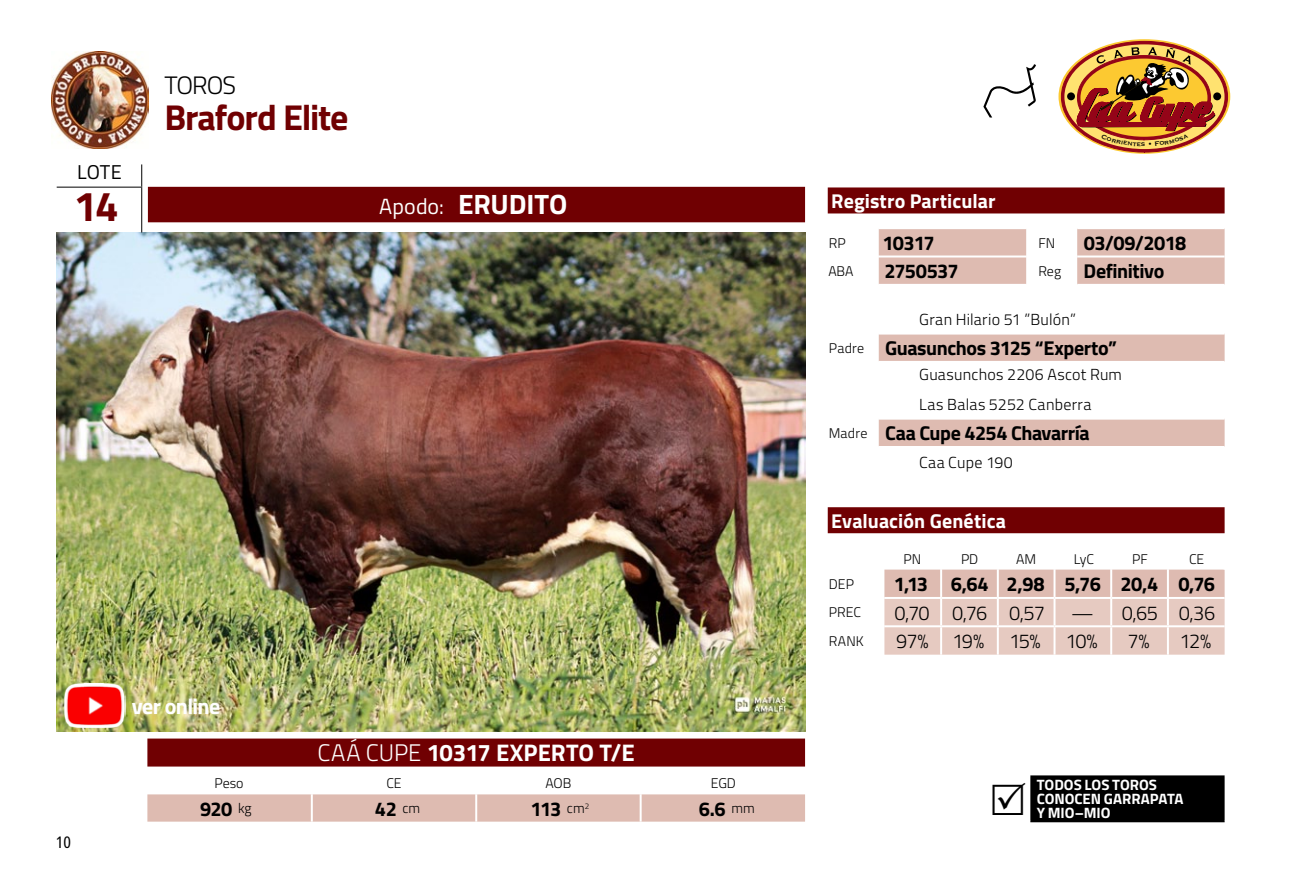
<style>
.page{position:relative;width:1304px;height:879px;background:#fff}
.page>*{position:absolute;margin:0;border:0;box-sizing:border-box;transform-origin:0 0}
.t1{font:700 42px "Titillium";color:#700002}
.t2{font:700 36px "Titillium";letter-spacing:-.03em;color:#700002}
.t3{font:700 28px "Titillium";letter-spacing:-.005em;color:#fff}
.t4{font:300 25.2px "Titillium";letter-spacing:-.04em;color:#000}
.t5{font:700 24px "Titillium";letter-spacing:-.005em;color:#fff}
.t6{font:700 22px "Titillium";letter-spacing:-.03em;color:#fff}
.t7{font:700 20px "Titillium";letter-spacing:-.025em;color:#000}
.t8{font:300 20px "Titillium";letter-spacing:-.045em;color:#000}
.t9{font:700 20px "Titillium";letter-spacing:.005em;color:#fff}
.t10{font:20px "Titillium";color:#000}
.t11{font:300 16px/30.2px "Titillium";letter-spacing:.015em;color:#000}
.t12{font:condensed 16px "Noto Sans";color:#000}
.t13{font:700 15px/14px "Titillium";letter-spacing:-.005em;color:#fff}
.t14{font:300 14px "Titillium";color:#000}
.s1{font-weight:400;font-size:22px}
.s2{font-weight:300;font-size:14px}
.s3{font-weight:300}
</style>
<div class="page">
<svg style="left:983px;top:64px;width:53px;height:53px"></svg>
<img style="left:51px;top:51px;width:97px;height:97px">
<img style="left:57px;top:232px;width:748px;height:499px">
<svg style="left:141px;top:164px;width:1px;height:23px"></svg>
<hr style="left:57px;top:187px;width:85px;height:1px;background:#000">
<hr style="left:141px;top:188px;width:1px;height:44px;background:#000">
<div style="left:148px;top:187px;width:657px;height:35px;background:#700002"></div>
<div style="left:828px;top:187px;width:397px;height:26px;background:#700002"></div>
<div style="left:828px;top:507px;width:397px;height:26px;background:#700002"></div>
<svg style="left:879px;top:229px;width:346px;height:55px;background:#e3c5bd"></svg>
<hr style="left:879px;top:255px;width:147px;height:2px;background:#fff">
<hr style="left:1026px;top:255px;width:51px;height:2px;background:#fff">
<hr style="left:1077px;top:255px;width:148px;height:2px;background:#fff">
<svg style="left:879px;top:334px;width:346px;height:112px"></svg>
<hr style="left:879px;top:361px;width:346px;height:2px;background:#fff">
<hr style="left:879px;top:418px;width:346px;height:2px;background:#fff">
<svg style="left:884px;top:569px;width:341px;height:85px;background:#e3c5bc"></svg>
<hr style="left:940px;top:569px;width:2px;height:28px;background:#fff">
<hr style="left:997px;top:569px;width:2px;height:28px;background:#fff">
<hr style="left:1053px;top:569px;width:2px;height:28px;background:#fff">
<hr style="left:1110px;top:569px;width:2px;height:28px;background:#fff">
<hr style="left:1167px;top:569px;width:2px;height:28px;background:#fff">
<hr style="left:940px;top:599px;width:2px;height:26px;background:#fff">
<hr style="left:997px;top:599px;width:2px;height:26px;background:#fff">
<hr style="left:1053px;top:599px;width:2px;height:26px;background:#fff">
<hr style="left:1110px;top:599px;width:2px;height:26px;background:#fff">
<hr style="left:1167px;top:599px;width:2px;height:26px;background:#fff">
<hr style="left:940px;top:627px;width:2px;height:27px;background:#fff">
<hr style="left:997px;top:627px;width:2px;height:27px;background:#fff">
<hr style="left:1053px;top:627px;width:2px;height:27px;background:#fff">
<hr style="left:1110px;top:627px;width:2px;height:27px;background:#fff">
<hr style="left:1167px;top:627px;width:2px;height:27px;background:#fff">
<hr style="left:884px;top:597px;width:57px;height:2px;background:#fff">
<hr style="left:941px;top:597px;width:57px;height:2px;background:#fff">
<hr style="left:998px;top:597px;width:56px;height:2px;background:#fff">
<hr style="left:1054px;top:597px;width:57px;height:2px;background:#fff">
<hr style="left:1111px;top:597px;width:57px;height:2px;background:#fff">
<hr style="left:1168px;top:597px;width:57px;height:2px;background:#fff">
<hr style="left:884px;top:625px;width:57px;height:2px;background:#fff">
<hr style="left:941px;top:625px;width:57px;height:2px;background:#fff">
<hr style="left:998px;top:625px;width:56px;height:2px;background:#fff">
<hr style="left:1054px;top:625px;width:57px;height:2px;background:#fff">
<hr style="left:1111px;top:625px;width:57px;height:2px;background:#fff">
<hr style="left:1168px;top:625px;width:57px;height:2px;background:#fff">
<div style="left:1031px;top:776px;width:193px;height:45px;background:#000"></div>
<hr style="left:1030px;top:775px;width:195px;height:2px;background:#000">
<hr style="left:1030px;top:777px;width:2px;height:44px;background:#000">
<hr style="left:1223px;top:777px;width:2px;height:44px;background:#000">
<hr style="left:1030px;top:821px;width:195px;height:1px;background:#000">
<img style="left:63px;top:683px;width:62px;height:44px">
<div style="left:147px;top:738px;width:658px;height:28px;background:#700002"></div>
<div style="left:147px;top:794px;width:658px;height:27px;background:#debbb1"></div>
<hr style="left:311px;top:794px;width:2px;height:27px;background:#fff">
<hr style="left:475px;top:794px;width:2px;height:27px;background:#fff">
<hr style="left:640px;top:794px;width:2px;height:27px;background:#fff">
<svg style="left:1061px;top:41px;width:167px;height:111px"></svg>
<p class="t4" style="left:164px;top:67px;width:73px">TOROS</p>
<h2 class="t2" style="left:164px;top:90px;width:186px">Braford Elite</h2>
<p class="t10" style="left:77px;top:158px;width:46px">LOTE</p>
<h1 class="t1" style="left:74px;top:175px;width:46px">14</h1>
<h3 class="t3" style="left:379px;top:183px;width:190px"><span class="s1">Apodo:</span> ERUDITO</h3>
<p class="t9" style="left:831px;top:185px;width:166px">Registro Particular</p>
<p class="t14" style="left:829px;top:232px;width:18px">RP</p>
<p class="t7" style="left:882px;top:227px;width:54px">10317</p>
<p class="t14" style="left:1038px;top:232px;width:18px">FN</p>
<p class="t7" style="left:1084px;top:227px;width:104px">03/09/2018</p>
<p class="t14" style="left:828px;top:261px;width:27px">ABA</p>
<p class="t7" style="left:884px;top:256px;width:76px">2750537</p>
<p class="t7" style="left:1038px;top:256px;width:127px"><span class="s2">Reg</span> Definitivo</p>
<p class="t11" style="left:919px;top:303px;width:158px">Gran Hilario 51 ”Bulón”</p>
<p class="t7" style="left:829px;top:333px;width:290px"><span class="s2">Padre</span> Guasunchos 3125 “Experto”</p>
<p class="t11" style="left:919px;top:358px;width:204px">Guasunchos 2206 Ascot Rum<br>Las Balas 5252 Canberra</p>
<p class="t7" style="left:829px;top:418px;width:263px"><span class="s2">Madre</span> Caa Cupe 4254 Chavarría</p>
<p class="t11" style="left:919px;top:446px;width:95px">Caa Cupe 190</p>
<p class="t12" style="left:56px;top:831px;width:17px">10</p>
<p class="t6" style="left:132px;top:689px;width:90px">ver online</p>
<p class="t5" style="left:318px;top:734px;width:319px"><span class="s3">CAÁ CUPE</span> 10317 EXPERTO T/E</p>
<p class="t14" style="left:215px;top:773px;width:31px">Peso</p>
<p class="t14" style="left:386px;top:773px;width:17px">CE</p>
<p class="t14" style="left:545px;top:773px;width:28px">AOB</p>
<p class="t14" style="left:711px;top:773px;width:27px">EGD</p>
<p class="t7" style="left:200px;top:793px;width:53px">920 <span class="s2">kg</span></p>
<p class="t7" style="left:375px;top:793px;width:47px">42 <span class="s2">cm</span></p>
<p class="t7" style="left:531px;top:793px;width:60px">113 <span class="s2">cm</span><sup>2</sup></p>
<p class="t7" style="left:699px;top:793px;width:57px">6.6 <span class="s2">mm</span></p>
<p class="t9" style="left:831px;top:505px;width:176px">Evaluación Genética</p>
<p class="t14" style="left:904px;top:548px;width:19px">PN</p>
<p class="t14" style="left:961px;top:548px;width:19px">PD</p>
<p class="t14" style="left:1016px;top:548px;width:22px">AM</p>
<p class="t14" style="left:1074px;top:548px;width:22px">LyC</p>
<p class="t14" style="left:1132px;top:548px;width:17px">PF</p>
<p class="t14" style="left:1189px;top:548px;width:17px">CE</p>
<p class="t14" style="left:829px;top:573px;width:27px">DEP</p>
<p class="t7" style="left:894px;top:568px;width:323px">1,13 6,64 2,98 5,76 20,4 0,76</p>
<p class="t14" style="left:829px;top:602px;width:34px">PREC</p>
<p class="t8" style="left:894px;top:598px;width:152px">0,70 0,76 0,57</p>
<p class="t8" style="left:1071px;top:598px;width:146px">— 0,65 0,36</p>
<p class="t14" style="left:829px;top:631px;width:37px">RANK</p>
<p class="t8" style="left:896px;top:627px;width:203px">97% 19% 15% 10%</p>
<p class="t8" style="left:1127px;top:627px;width:24px">7%</p>
<p class="t8" style="left:1180px;top:627px;width:33px">12%</p>
<p class="t13" style="left:1037px;top:777px;width:148px">TODOS LOS TOROS<br>CONOCEN GARRAPATA<br>Y MIO–MIO</p>
</div>
